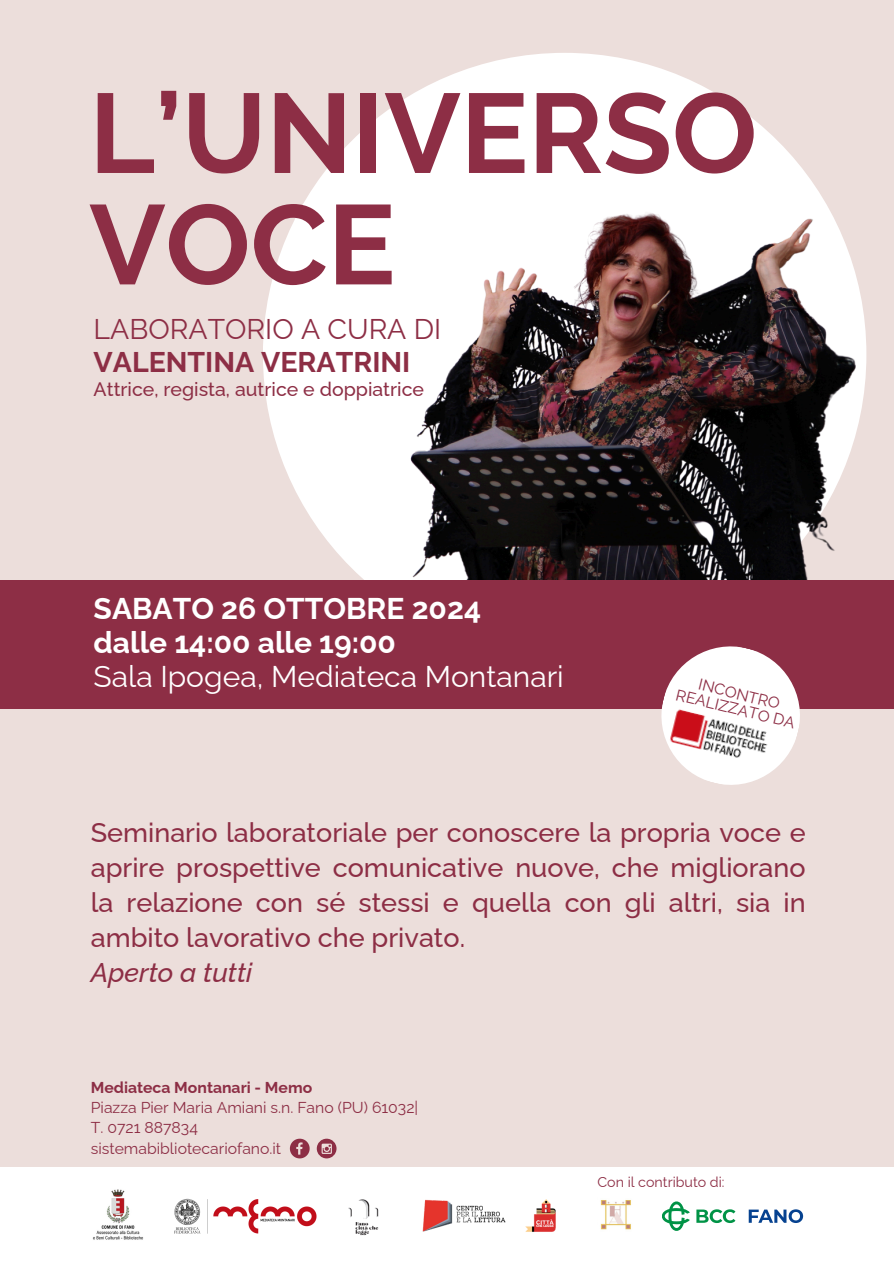
<style>
.page{position:relative;width:894px;height:1264px;background:#fff}
.page>*{position:absolute;margin:0;border:0;box-sizing:border-box;transform-origin:0 0}
.t1{font:700 112.5px/111.3px "Raleway";color:#8d2e45}
.t2{font:700 30px/33.8px "Raleway";color:#fff}
.t3{font:28.5px/32.7px "Raleway";color:#8d2e45}
.t4{font:500 27px/34.8px "Raleway";color:#8d2e45}
.t5{font:500 19.5px "Raleway";color:#8d2e45}
.t6{font:15.9px/15.3px "Raleway";color:#8d2e45;text-align:center}
.t7{font:15.75px/20.2px "Raleway";color:#8d2e45}
.t8{font:700 15.75px "Raleway";color:#8d2e45}
.t9{font:14.25px "Raleway";color:#8d2e45}
.s1{font-weight:700}
.s2{font-weight:400}
.s3{font-style:italic}
</style>
<div class="page">
<div style="left:0;top:0;width:893px;height:1263px;background:#ecdedb"></div>
<div style="left:263px;top:53px;width:603px;height:603px;background:#fff;border-radius:50%"></div>
<img style="left:263px;top:149px;width:604px;height:431px">
<div style="left:0;top:580px;width:893px;height:128px;background:#8d2e45"></div>
<div style="left:0;top:1167px;width:893px;height:96px;background:#fff"></div>
<img style="left:174px;top:1198px;width:143px;height:36px">
<img style="left:348px;top:1199px;width:31px;height:37px">
<img style="left:422px;top:1199px;width:134px;height:33px">
<img style="left:600px;top:1200px;width:31px;height:30px">
<svg style="left:662px;top:1201px;width:73px;height:29px"></svg>
<svg style="left:748px;top:1209px;width:54px;height:13px"></svg>
<svg style="left:654px;top:646px;width:152px;height:139px"></svg>
<img style="left:667px;top:703px;width:109px;height:63px">
<div style="left:317px;top:1138px;width:19px;height:20px;background:#8d2e45;border-radius:50%"></div>
<svg style="left:321px;top:1143px;width:11px;height:10px"></svg>
<svg style="left:290px;top:1138px;width:19px;height:20px"></svg>
<img style="left:92px;top:1189px;width:51px;height:51px">
<p class="t1" style="left:89px;top:78px;width:669px">L’UNIVERSO<br>VOCE</p>
<p class="t3" style="left:94px;top:313px;width:349px">LABORATORIO A CURA DI<br><span class="s1">VALENTINA VERATRINI</span></p>
<p class="t5" style="left:94px;top:377px;width:332px">Attrice, regista, autrice e doppiatrice</p>
<p class="t2" style="left:94px;top:592px;width:471px">SABATO 26 OTTOBRE 2024<br>dalle 14:00 alle 19:00<br><span class="s2">Sala Ipogea, Mediateca Montanari</span></p>
<h5 class="t6" style="left:681px;top:671px;width:124px;rotate:14deg">INCONTRO<br>REALIZZATO DA</h5>
<p class="t4" style="left:91px;top:815px;width:716px">Seminario laboratoriale per conoscere la propria voce e aprire prospettive comunicative nuove, che migliorano la relazione con sé stessi e quella con gli altri, sia in ambito lavorativo che privato.<br><span class="s3">Aperto a tutti</span></p>
<h3 class="t8" style="left:91px;top:1077px;width:223px">Mediateca Montanari - Memo</h3>
<p class="t7" style="left:91px;top:1097px;width:329px">Piazza Pier Maria Amiani s.n. Fano (PU) 61032|<br>T. 0721 887834</p>
<p class="t7" style="left:91px;top:1137px;width:192px">sistemabibliotecariofano.it</p>
<p class="t9" style="left:597px;top:1173px;width:128px">Con il contributo di:</p>
</div>
